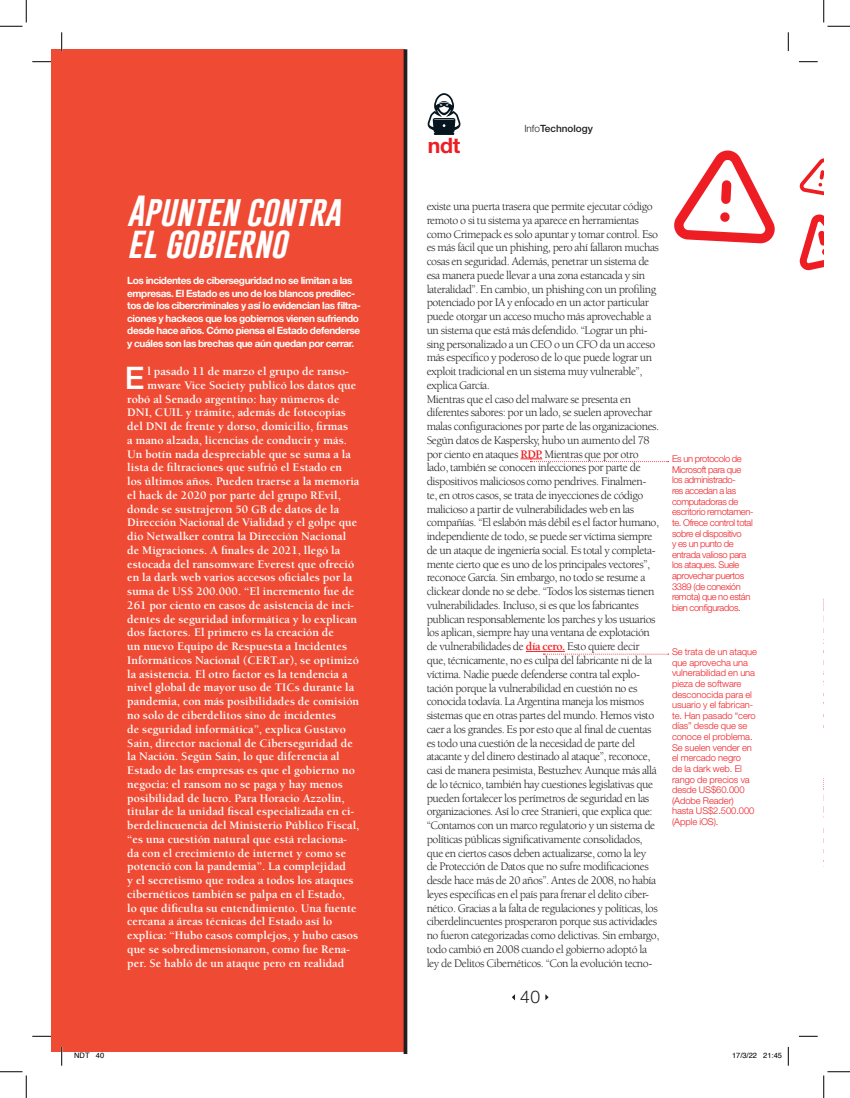
<style>
.page{position:relative;width:850px;height:1098px;background:#fff}
.page>*{position:absolute;margin:0;border:0;box-sizing:border-box;transform-origin:0 0}
.t1{font:italic 32.25px "Gobold";color:#fff}
.t2{font:italic 31.75px "Gobold";color:#fff}
.t3{font:500 31.12px "Helvetica Neue";color:#fff}
.t4{font:700 21.25px "Helvetica Neue";color:#ee1d23}
.t5{font:300 17.5px "Helvetica Neue";color:#231f20}
.t6{font:11.88px/13.8px "Berkeley";letter-spacing:-.04em;color:#231f20}
.t7{font:700 11.88px "Berkeley";color:#fff}
.t8{font:700 10px/12.5px "Helvetica Neue";letter-spacing:-.04em;color:#fff}
.t9{font:500 10px "Helvetica Neue";color:#231f20}
.t10{font:300 9.38px/10.6px "Helvetica Neue";letter-spacing:-.01em;color:#ee1d23}
.t11{font:300 9.38px/10.6px "Helvetica Neue";letter-spacing:-.04em;color:#ee1d23}
.t12{font:7.5px "Helvetica";color:#000}
.s1{font-weight:300}
.s2{font-weight:700;color:#ee1d23}
</style>
<div class="page">
<div style="left:51px;top:49px;width:354px;height:1002px;background:#ef4b34"></div>
<svg style="left:512px;top:994px;width:3px;height:6px"></svg>
<svg style="left:545px;top:994px;width:3px;height:6px"></svg>
<hr style="left:526px;top:651px;width:39px;height:1px;background:#ee1d23">
<svg style="left:403px;top:49px;width:4px;height:1005px;background:#402522"></svg>
<svg style="left:427px;top:93px;width:34px;height:42px"></svg>
<svg style="left:799px;top:214px;width:24px;height:57px"></svg>
<svg style="left:674px;top:150px;width:101px;height:94px"></svg>
<svg style="left:799px;top:158px;width:24px;height:37px"></svg>
<svg style="left:543px;top:651px;width:126px;height:4px"></svg>
<svg style="left:520px;top:458px;width:148px;height:4px"></svg>
<svg style="left:823px;top:599px;width:1px;height:12px"></svg>
<svg style="left:32px;top:61px;width:19px;height:1px"></svg>
<svg style="left:799px;top:61px;width:18px;height:1px"></svg>
<svg style="left:32px;top:1035px;width:19px;height:2px"></svg>
<svg style="left:799px;top:1035px;width:18px;height:2px"></svg>
<svg style="left:61px;top:32px;width:1px;height:19px"></svg>
<svg style="left:61px;top:1047px;width:1px;height:18px"></svg>
<svg style="left:787px;top:32px;width:2px;height:19px"></svg>
<svg style="left:0;top:0;width:27px;height:27px"></svg>
<svg style="left:0;top:1071px;width:27px;height:27px"></svg>
<svg style="left:823px;top:0;width:27px;height:27px"></svg>
<svg style="left:823px;top:1071px;width:27px;height:27px"></svg>
<svg style="left:787px;top:1047px;width:2px;height:18px"></svg>
<h2 class="t2" style="left:127px;top:190px;width:215px">Apunten contra</h2>
<h1 class="t1" style="left:127px;top:222px;width:161px">el gobierno</h1>
<p class="t8" style="left:127px;top:274px;width:235px">Los incidentes de ciberseguridad no se limitan a las empresas. El Estado es uno de los blancos predilec&shy;tos de los cibercriminales y así lo evidencian las filtra&shy;ciones y hackeos que los gobiernos vienen sufriendo desde hace años. Cómo piensa el Estado defenderse y cuáles son las brechas que aún quedan por cerrar.</p>
<h3 class="t3" style="left:125px;top:359px;width:21px">E</h3>
<p class="t7" style="left:147px;top:365px;width:203px">l pasado 11 de marzo el grupo de ranso-</p>
<p class="t7" style="left:147px;top:379px;width:211px">mware Vice Society publicó los datos que</p>
<p class="t7" style="left:127px;top:393px;width:214px">robó al Senado argentino: hay números de</p>
<p class="t7" style="left:127px;top:406px;width:220px">DNI, CUIL y trámite, además de fotocopias</p>
<p class="t7" style="left:127px;top:420px;width:222px">del DNI de frente y dorso, domicilio, firmas</p>
<p class="t7" style="left:127px;top:434px;width:221px">a mano alzada, licencias de conducir y más.</p>
<p class="t7" style="left:127px;top:448px;width:225px">Un botín nada despreciable que se suma a la</p>
<p class="t7" style="left:127px;top:461px;width:216px">lista de filtraciones que sufrió el Estado en</p>
<p class="t7" style="left:127px;top:475px;width:234px">los últimos años. Pueden traerse a la memoria</p>
<p class="t7" style="left:127px;top:489px;width:215px">el hack de 2020 por parte del grupo REvil,</p>
<p class="t7" style="left:127px;top:503px;width:213px">donde se sustrajeron 50 GB de datos de la</p>
<p class="t7" style="left:127px;top:516px;width:232px">Dirección Nacional de Vialidad y el golpe que</p>
<p class="t7" style="left:127px;top:530px;width:221px">dio Netwalker contra la Dirección Nacional</p>
<p class="t7" style="left:127px;top:544px;width:214px">de Migraciones. A finales de 2021, llegó la</p>
<p class="t7" style="left:127px;top:558px;width:228px">estocada del ransomware Everest que ofreció</p>
<p class="t7" style="left:127px;top:571px;width:226px">en la dark web varios accesos oficiales por la</p>
<p class="t7" style="left:127px;top:585px;width:228px">suma de US$ 200.000. “El incremento fue de</p>
<p class="t7" style="left:127px;top:599px;width:228px">261 por ciento en casos de asistencia de inci-</p>
<p class="t7" style="left:127px;top:613px;width:231px">dentes de seguridad informática y lo explican</p>
<p class="t7" style="left:127px;top:626px;width:208px">dos factores. El primero es la creación de</p>
<p class="t7" style="left:127px;top:640px;width:221px">un nuevo Equipo de Respuesta a Incidentes</p>
<p class="t7" style="left:127px;top:654px;width:233px">Informáticos Nacional (CERT.ar), se optimizó</p>
<p class="t7" style="left:127px;top:668px;width:222px">la asistencia. El otro factor es la tendencia a</p>
<p class="t7" style="left:127px;top:681px;width:228px">nivel global de mayor uso de TICs durante la</p>
<p class="t7" style="left:127px;top:695px;width:233px">pandemia, con más posibilidades de comisión</p>
<p class="t7" style="left:127px;top:709px;width:211px">no solo de ciberdelitos sino de incidentes</p>
<p class="t7" style="left:127px;top:723px;width:220px">de seguridad informática”, explica Gustavo</p>
<p class="t7" style="left:127px;top:736px;width:227px">Sain, director nacional de Ciberseguridad de</p>
<p class="t7" style="left:127px;top:750px;width:214px">la Nación. Según Sain, lo que diferencia al</p>
<p class="t7" style="left:127px;top:764px;width:229px">Estado de las empresas es que el gobierno no</p>
<p class="t7" style="left:127px;top:778px;width:217px">negocia: el ransom no se paga y hay menos</p>
<p class="t7" style="left:127px;top:791px;width:219px">posibilidad de lucro. Para Horacio Azzolin,</p>
<p class="t7" style="left:127px;top:805px;width:228px">titular de la unidad fiscal especializada en ci-</p>
<p class="t7" style="left:127px;top:819px;width:234px">berdelincuencia del Ministerio Público Fiscal,</p>
<p class="t7" style="left:127px;top:833px;width:221px">“es una cuestión natural que está relaciona-</p>
<p class="t7" style="left:127px;top:846px;width:220px">da con el crecimiento de internet y como se</p>
<p class="t7" style="left:127px;top:860px;width:220px">potenció con la pandemia”. La complejidad</p>
<p class="t7" style="left:127px;top:874px;width:228px">y el secretismo que rodea a todos los ataques</p>
<p class="t7" style="left:127px;top:888px;width:219px">cibernéticos también se palpa en el Estado,</p>
<p class="t7" style="left:127px;top:901px;width:231px">lo que dificulta su entendimiento. Una fuente</p>
<p class="t7" style="left:127px;top:915px;width:207px">cercana a áreas técnicas del Estado así lo</p>
<p class="t7" style="left:127px;top:929px;width:232px">explica: “Hubo casos complejos, y hubo casos</p>
<p class="t7" style="left:127px;top:943px;width:224px">que se sobredimensionaron, como fue Rena-</p>
<p class="t7" style="left:127px;top:956px;width:218px">per. Se habló de un ataque pero en realidad</p>
<h3 class="t4" style="left:428px;top:132px;width:34px">ndt</h3>
<p class="t9" style="left:524px;top:123px;width:70px"><span class="s1">Info</span>Technology</p>
<p class="t6" style="left:427px;top:200px;width:234px">existe una puerta trasera que permite ejecutar código remoto o si tu sistema ya aparece en herramientas como Crimepack es solo apuntar y tomar control. Eso es más fácil que un phishing, pero ahí fallaron muchas cosas en seguridad. Además, penetrar un sistema de esa manera puede llevar a una zona estancada y sin lateralidad”. En cambio, un phishing con un profiling potenciado por IA y enfocado en un actor particular puede otorgar un acceso mucho más aprovechable a un sistema que está más defendido. “Lograr un phi&shy;sing personalizado a un CEO o un CFO da un acceso más específico y poderoso de lo que puede lograr un exploit tradicional en un sistema muy vulnerable”, explica García.<br>Mientras que el caso del malware se presenta en diferentes sabores: por un lado, se suelen aprovechar malas configuraciones por parte de las organizaciones.<br>Según datos de Kaspersky, hubo un aumento del 78 por ciento en ataques <span class="s2">RDP.</span> Mientras que por otro lado, también se conocen infecciones por parte de dispositivos maliciosos como pendrives. Finalmen&shy;te, en otros casos, se trata de inyecciones de código malicioso a partir de vulnerabilidades web en las compañías. “El eslabón más débil es el factor humano, independiente de todo, se puede ser víctima siempre de un ataque de ingeniería social. Es total y completa&shy;mente cierto que es uno de los principales vectores”, reconoce García. Sin embargo, no todo se resume a clickear donde no se debe. “Todos los sistemas tienen vulnerabilidades. Incluso, si es que los fabricantes publican responsablemente los parches y los usuarios los aplican, siempre hay una ventana de explotación de vulnerabilidades de <span class="s2">día cero.</span> Esto quiere decir que, técnicamente, no es culpa del fabricante ni de la víctima. Nadie puede defenderse contra tal explo&shy;tación porque la vulnerabilidad en cuestión no es conocida todavía. La Argentina maneja los mismos sistemas que en otras partes del mundo. Hemos visto caer a los grandes. Es por esto que al final de cuentas es todo una cuestión de la necesidad de parte del atacante y del dinero destinado al ataque”, reconoce, casi de manera pesimista, Bestuzhev. Aunque más allá de lo técnico, también hay cuestiones legislativas que pueden fortalecer los perímetros de seguridad en las organizaciones. Así lo cree Stranieri, que explica que: “Contamos con un marco regulatorio y un sistema de políticas públicas significativamente consolidados, que en ciertos casos deben actualizarse, como la ley de Protección de Datos que no sufre modificaciones desde hace más de 20 años”. Antes de 2008, no había leyes específicas en el país para frenar el delito ciber&shy;nético. Gracias a la falta de regulaciones y políticas, los ciberdelincuentes prosperaron porque sus actividades no fueron categorizadas como delictivas. Sin embargo, todo cambió en 2008 cuando el gobierno adoptó la ley de Delitos Cibernéticos. “Con la evolución tecno-</p>
<h3 class="t5" style="left:520px;top:986px;width:21px">40</h3>
<p class="t11" style="left:672px;top:453px;width:83px">Es un protocolo de<br>Microsoft para que los administrado-<br>res accedan a las computadoras de escritorio remotamen&shy;te. Ofrece control total sobre el dispositivo<br>y es un punto de entrada valioso para los ataques. Suele aprovechar puertos<br>3389 (de conexión remota) que no están bien configurados.</p>
<p class="t10" style="left:672px;top:646px;width:86px">Se trata de un ataque que aprovecha una vulnerabilidad en una pieza de software desconocida para el usuario y el fabrican&shy;te. Han pasado “cero días” desde que se conoce el problema.<br>Se suelen vender en el mercado negro<br>de la dark web. El rango de precios va desde US$60.000 (Adobe Reader) hasta US$2.500.000 (Apple iOS).</p>
<p class="t12" style="left:74px;top:1050px;width:32px">NDT 40</p>
<p class="t12" style="left:732px;top:1050px;width:52px">17/3/22 21:45</p>
</div>
